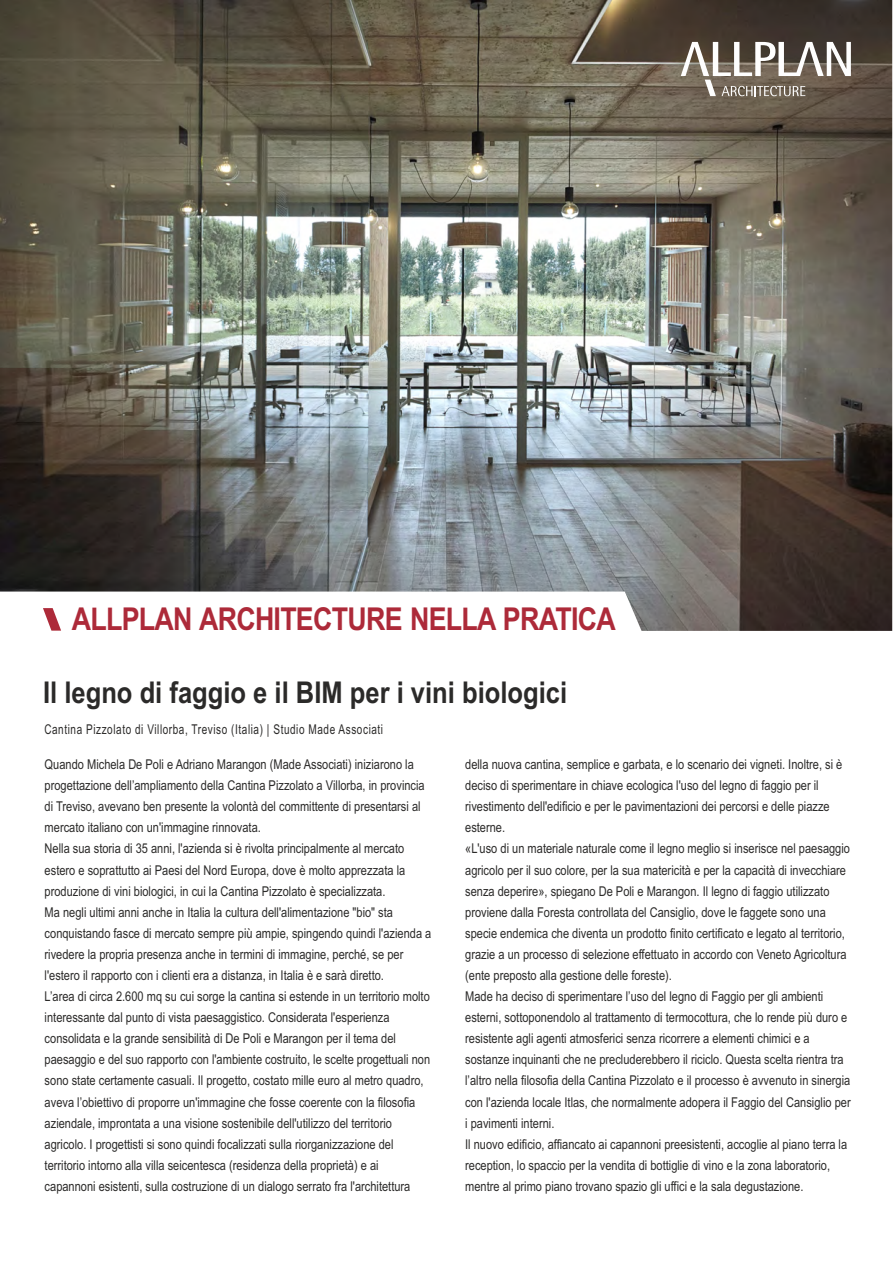
<style>
.page{position:relative;width:893px;height:1263px;background:#fff}
.page>*{position:absolute;margin:0;border:0;box-sizing:border-box;transform-origin:0 0}
.t1{font:700 31.5px "Arial";letter-spacing:-.03em;color:#ad2a39;scale:.85 1}
.t2{font:700 30px "Arial";color:#2b2a29;scale:.85 1}
.t3{font:13.5px/21.1px "Arial Narrow";color:#2b2a29}
.t4{font:13.5px "Arial Narrow";letter-spacing:.045em;color:#2b2a29;scale:.9 1}
</style>
<div class="page">
<img style="left:0;top:0;width:892px;height:631px">
<svg style="left:681px;top:42px;width:170px;height:54px"></svg>
<svg style="left:43px;top:608px;width:18px;height:23px"></svg>
<h1 class="t1" style="left:72px;top:607px;width:641px">ALLPLAN ARCHITECTURE NELLA PRATICA</h1>
<h2 class="t2" style="left:43px;top:681px;width:618px">Il legno di faggio e il BIM per i vini biologici</h2>
<p class="t4" style="left:44px;top:724px;width:378px">Cantina Pizzolato di Villorba, Treviso (Italia) | Studio Made Associati</p>
<p class="t3" style="left:45px;top:755px;width:388px">Quando Michela De Poli e Adriano Marangon (Made Associati) iniziarono la progettazione dell’ampliamento della Cantina Pizzolato a Villorba, in provincia di Treviso, avevano ben presente la volontà del committente di presentarsi al mercato italiano con un'immagine rinnovata.<br>Nella sua storia di 35 anni, l'azienda si è rivolta principalmente al mercato estero e soprattutto ai Paesi del Nord Europa, dove è molto apprezzata la produzione di vini biologici, in cui la Cantina Pizzolato è specializzata.<br>Ma negli ultimi anni anche in Italia la cultura dell'alimentazione "bio" sta conquistando fasce di mercato sempre più ampie, spingendo quindi l'azienda a rivedere la propria presenza anche in termini di immagine, perché, se per l'estero il rapporto con i clienti era a distanza, in Italia è e sarà diretto.<br>L’area di circa 2.600 mq su cui sorge la cantina si estende in un territorio molto interessante dal punto di vista paesaggistico. Considerata l'esperienza consolidata e la grande sensibilità di De Poli e Marangon per il tema del paesaggio e del suo rapporto con l'ambiente costruito, le scelte progettuali non sono state certamente casuali. Il progetto, costato mille euro al metro quadro, aveva l’obiettivo di proporre un'immagine che fosse coerente con la filosofia aziendale, improntata a una visione sostenibile dell'utilizzo del territorio agricolo. I progettisti si sono quindi focalizzati sulla riorganizzazione del territorio intorno alla villa seicentesca (residenza della proprietà) e ai capannoni esistenti, sulla costruzione di un dialogo serrato fra l'architettura</p>
<p class="t3" style="left:465px;top:755px;width:387px">della nuova cantina, semplice e garbata, e lo scenario dei vigneti. Inoltre, si è deciso di sperimentare in chiave ecologica l'uso del legno di faggio per il rivestimento dell'edificio e per le pavimentazioni dei percorsi e delle piazze esterne.<br>«L'uso di un materiale naturale come il legno meglio si inserisce nel paesaggio agricolo per il suo colore, per la sua matericità e per la capacità di invecchiare senza deperire», spiegano De Poli e Marangon. Il legno di faggio utilizzato proviene dalla Foresta controllata del Cansiglio, dove le faggete sono una specie endemica che diventa un prodotto finito certificato e legato al territorio, grazie a un processo di selezione effettuato in accordo con Veneto Agricoltura (ente preposto alla gestione delle foreste).<br>Made ha deciso di sperimentare l’uso del legno di Faggio per gli ambienti esterni, sottoponendolo al trattamento di termocottura, che lo rende più duro e resistente agli agenti atmosferici senza ricorrere a elementi chimici e a sostanze inquinanti che ne precluderebbero il riciclo. Questa scelta rientra tra l’altro nella filosofia della Cantina Pizzolato e il processo è avvenuto in sinergia con l'azienda locale Itlas, che normalmente adopera il Faggio del Cansiglio per i pavimenti interni.<br>Il nuovo edificio, affiancato ai capannoni preesistenti, accoglie al piano terra la reception, lo spaccio per la vendita di bottiglie di vino e la zona laboratorio, mentre al primo piano trovano spazio gli uffici e la sala degustazione.</p>
</div>
